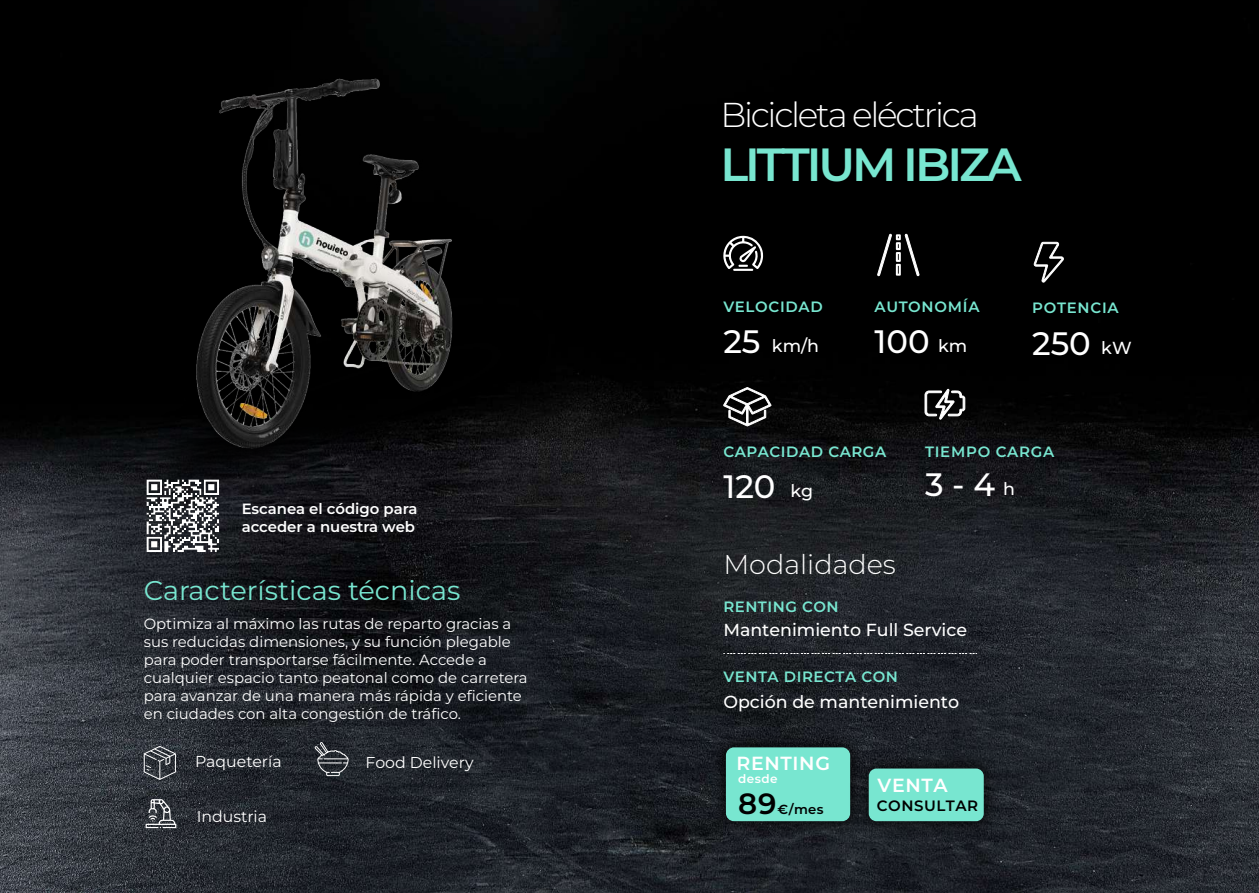
<style>
.page{position:relative;width:1259px;height:893px;background:#fff}
.page>*{position:absolute;margin:0;border:0;box-sizing:border-box;transform-origin:0 0}
.t1{font:600 46.5px "Montserrat";letter-spacing:-.065em;color:#78e6d0}
.t2{font:300 34.5px "Montserrat";letter-spacing:-.065em;color:#fff}
.t3{font:500 32.4px "Montserrat";color:#fff}
.t4{font:27.15px "Montserrat";color:#78e6d0}
.t5{font:300 27.15px "Montserrat";color:#fff}
.t6{font:600 19.05px "Montserrat";letter-spacing:.035em;color:#fff}
.t7{font:500 17.4px "Montserrat";color:#fff}
.t8{font:15.75px "Montserrat";color:#fff}
.t9{font:600 15px "Montserrat";letter-spacing:.035em;color:#78e6d0}
.t10{font:600 15px "Montserrat";letter-spacing:.035em;color:#000}
.t11{font:14.85px/18px "Montserrat";color:#fff}
.t12{font:600 14.85px/18px "Montserrat";color:#fff}
.t13{font:600 13.2px "Montserrat";color:#000}
.t14{font:600 12px "Montserrat";letter-spacing:.035em;color:#fff}
.s1{font-size:32.4px}
.s2{font-size:17.4px}
.s3{font-size:29.25px}
</style>
<div class="page">
<img style="left:0;top:0;width:1259px;height:893px">
<svg style="left:722px;top:236px;width:41px;height:35px"></svg>
<svg style="left:1033px;top:242px;width:31px;height:41px"></svg>
<svg style="left:877px;top:231px;width:42px;height:46px;background:#363636"></svg>
<svg style="left:924px;top:388px;width:41px;height:32px"></svg>
<svg style="left:723px;top:387px;width:49px;height:40px"></svg>
<svg style="left:723px;top:653px;width:254px;height:1px"></svg>
<svg style="left:144px;top:746px;width:32px;height:34px"></svg>
<svg style="left:314px;top:742px;width:35px;height:34px"></svg>
<img style="left:111px;top:285px;width:459px;height:242px">
<img style="left:169px;top:61px;width:299px;height:399px">
<svg style="left:146px;top:799px;width:30px;height:29px"></svg>
<img style="left:703px;top:725px;width:171px;height:120px">
<div style="left:726px;top:747px;width:124px;height:74px;background:#78e6d0;border-radius:8px"></div>
<img style="left:846px;top:747px;width:160px;height:97px">
<div style="left:868px;top:768px;width:115px;height:53px;background:#78e6d0;border-radius:8px"></div>
<img style="left:136px;top:469px;width:93px;height:93px">
<p class="t12" style="left:242px;top:499px;width:177px">Escanea el código para acceder a nuestra web</p>
<h3 class="t4" style="left:144px;top:572px;width:318px">Características técnicas</h3>
<p class="t11" style="left:144px;top:615px;width:385px">Optimiza al máximo las rutas de reparto gracias a sus reducidas dimensiones, y su función plegable para poder transportarse fácilmente. Accede a cualquier espacio tanto peatonal como de carretera para avanzar de una manera más rápida y eficiente en ciudades con alta congestión de tráfico.</p>
<p class="t8" style="left:195px;top:750px;width:88px">Paquetería</p>
<p class="t8" style="left:366px;top:752px;width:110px">Food Delivery</p>
<p class="t8" style="left:197px;top:806px;width:72px">Industria</p>
<h2 class="t2" style="left:720px;top:92px;width:260px">Bicicleta eléctrica</h2>
<h1 class="t1" style="left:720px;top:134px;width:303px">LITTIUM IBIZA</h1>
<p class="t9" style="left:723px;top:297px;width:101px">VELOCIDAD</p>
<p class="t7" style="left:723px;top:334px;width:97px"><span class="s1">25</span> km/h</p>
<p class="t9" style="left:874px;top:297px;width:106px">AUTONOMÍA</p>
<h3 class="t3" style="left:874px;top:320px;width:94px">100 <span class="s2">km</span></h3>
<p class="t9" style="left:1032px;top:298px;width:88px">POTENCIA</p>
<h3 class="t3" style="left:1032px;top:322px;width:101px">250 <span class="s2">kW</span></h3>
<p class="t9" style="left:723px;top:442px;width:164px">CAPACIDAD CARGA</p>
<h3 class="t3" style="left:723px;top:465px;width:91px">120 <span class="s2">kg</span></h3>
<h3 class="t5" style="left:723px;top:547px;width:174px">Modalidades</h3>
<p class="t9" style="left:723px;top:596px;width:117px">RENTING CON</p>
<p class="t9" style="left:925px;top:442px;width:131px">TIEMPO CARGA</p>
<h3 class="t3" style="left:925px;top:463px;width:92px">3 - 4 <span class="s2">h</span></h3>
<p class="t7" style="left:723px;top:618px;width:245px">Mantenimiento Full Service</p>
<p class="t9" style="left:723px;top:667px;width:176px">VENTA DIRECTA CON</p>
<p class="t7" style="left:723px;top:690px;width:237px">Opción de mantenimiento</p>
<p class="t6" style="left:736px;top:751px;width:95px">RENTING</p>
<p class="t14" style="left:738px;top:771px;width:41px">desde</p>
<p class="t13" style="left:738px;top:801px;width:87px"><span class="s3">89</span>€/mes</p>
<p class="t6" style="left:877px;top:773px;width:72px">VENTA</p>
<p class="t10" style="left:877px;top:796px;width:103px">CONSULTAR</p>
</div>
